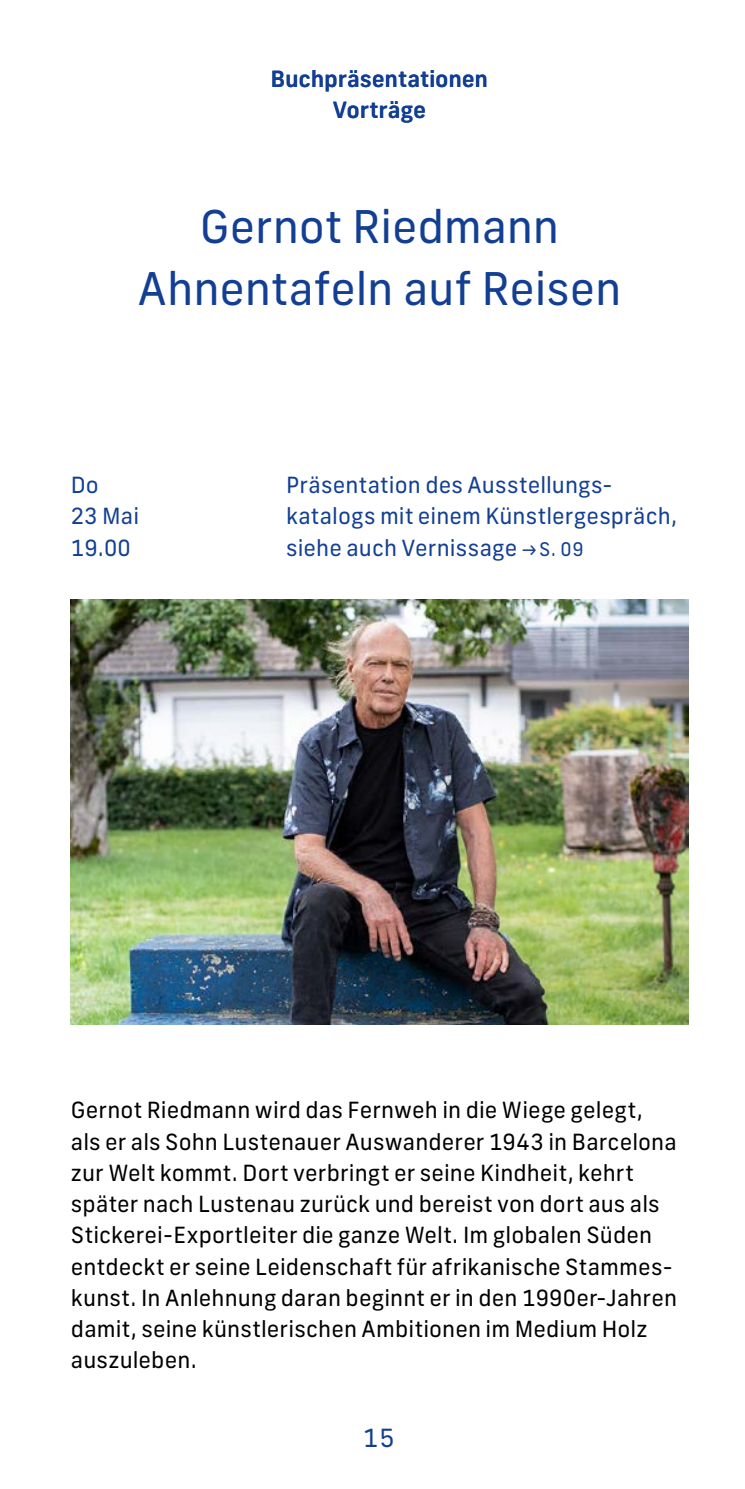
<style>
.page{position:relative;width:745px;height:1489px;background:#fff}
.page>*{position:absolute;margin:0;border:0;box-sizing:border-box;transform-origin:0 0}
.t1{font:45px/62.5px "New Frank";letter-spacing:-.005em;color:#123f93;text-align:center}
.t2{font:25px "New Frank";color:#123f93}
.t3{font:22.25px/31.2px "New Frank";letter-spacing:.005em;color:#000}
.t4{font:22.25px/31.2px "New Frank";letter-spacing:.005em;color:#123f93}
.t5{font:500 22.25px/31.2px "New Frank";letter-spacing:.005em;color:#123f93;text-align:center}
.s1{font-size:18.75px}
</style>
<div class="page">
<img style="left:71px;top:599px;width:616px;height:425px">
<p class="t5" style="left:270px;top:63px;width:219px">Buchpräsentationen<br>Vorträge</p>
<h1 class="t1" style="left:138px;top:195px;width:485px">Gernot Riedmann<br>Ahnentafeln auf Reisen</h1>
<p class="t4" style="left:71px;top:469px;width:70px">Do<br>23 Mai<br>19.00</p>
<p class="t4" style="left:286px;top:469px;width:392px">Präsentation des Ausstellungs&shy;katalogs mit einem Künstlergespräch, siehe auch Vernissage <span class="s1">→S. 09</span></p>
<p class="t3" style="left:71px;top:1094px;width:607px">Gernot Riedmann wird das Fernweh in die Wiege gelegt, als er als Sohn Lustenauer Auswanderer 1943 in Barcelona zur Welt kommt. Dort verbringt er seine Kindheit, kehrt später nach Lustenau zurück und bereist von dort aus als Stickerei-Exportleiter die ganze Welt. Im globalen Süden entdeckt er seine Leidenschaft für afrikanische Stammes&shy;kunst. In Anlehnung daran beginnt er in den 1990er-Jahren damit, seine künstlerischen Ambitionen im Medium Holz auszuleben.</p>
<p class="t2" style="left:363px;top:1421px;width:33px">15</p>
</div>
